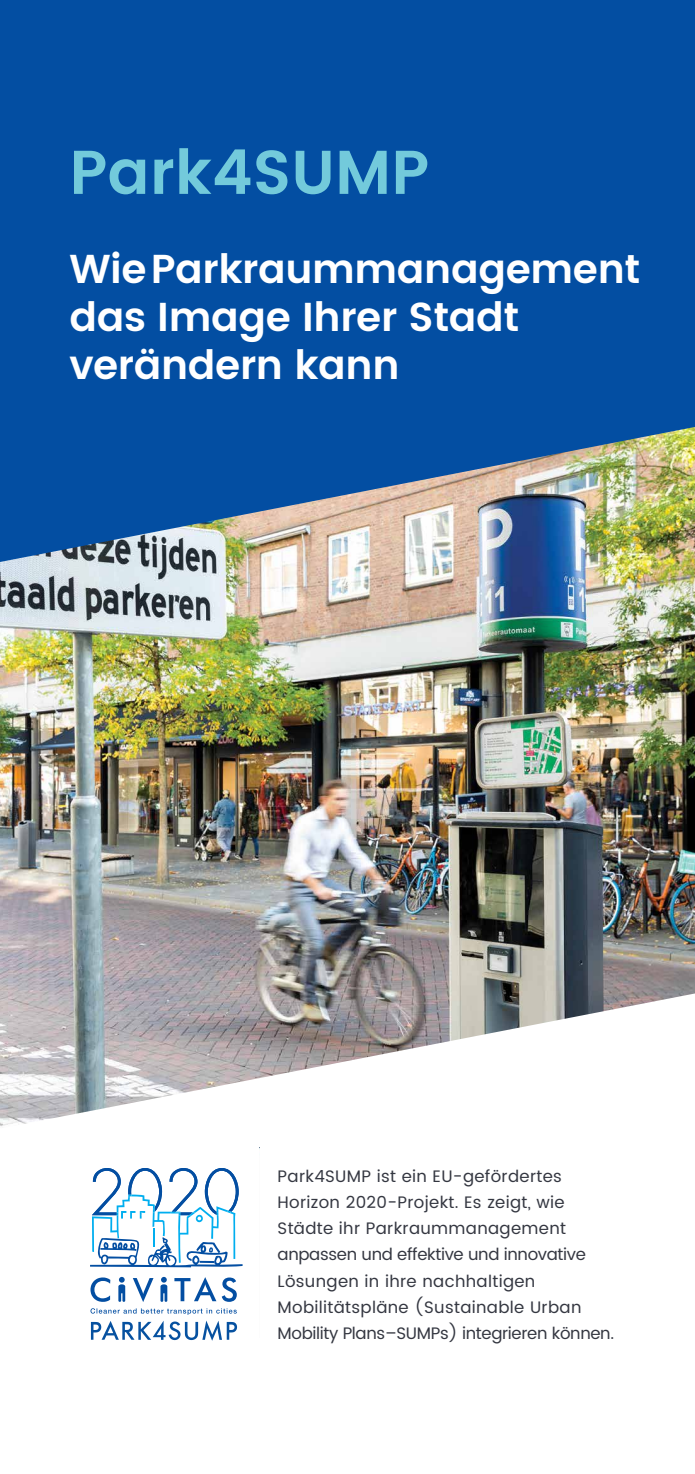
<style>
.page{position:relative;width:695px;height:1474px;background:#fff}
.page>*{position:absolute;margin:0;border:0;box-sizing:border-box;transform-origin:0 0}
.t1{font:600 61.77px "Poppins";color:#73cadb}
.t2{font:600 40.43px/48.1px "Poppins";letter-spacing:-.01em;color:#fff}
.t3{font:16.62px/26.2px "Poppins";letter-spacing:.02em;color:#343741}
</style>
<div class="page">
<div style="left:0;top:0;width:694px;height:1435px;background:#034ea2"></div>
<div style="left:0;top:1128px;width:694px;height:307px;background:#fff"></div>
<img style="left:0;top:427px;width:694px;height:701px">
<div style="left:69px;top:1147px;width:190px;height:213px;background:#fff"></div>
<svg style="left:90px;top:1308px;width:147px;height:6px"></svg>
<svg style="left:90px;top:1276px;width:147px;height:26px"></svg>
<svg style="left:90px;top:1168px;width:152px;height:99px"></svg>
<svg style="left:91px;top:1320px;width:146px;height:20px"></svg>
<h1 class="t1" style="left:69px;top:126px;width:361px">Park4SUMP</h1>
<h2 class="t2" style="left:69px;top:246px;width:572px">Wie Parkraummanagement das Image Ihrer Stadt verändern kann</h2>
<p class="t3" style="left:277px;top:1163px;width:338px">Park4SUMP ist ein EU-gefördertes Horizon 2020-Projekt. Es zeigt, wie Städte ihr Parkraummanagement anpassen und effektive und innovative Lösungen in ihre nachhaltigen Mobilitätspläne (Sustainable Urban Mobility Plans–SUMPs) integrieren können.</p>
</div>
